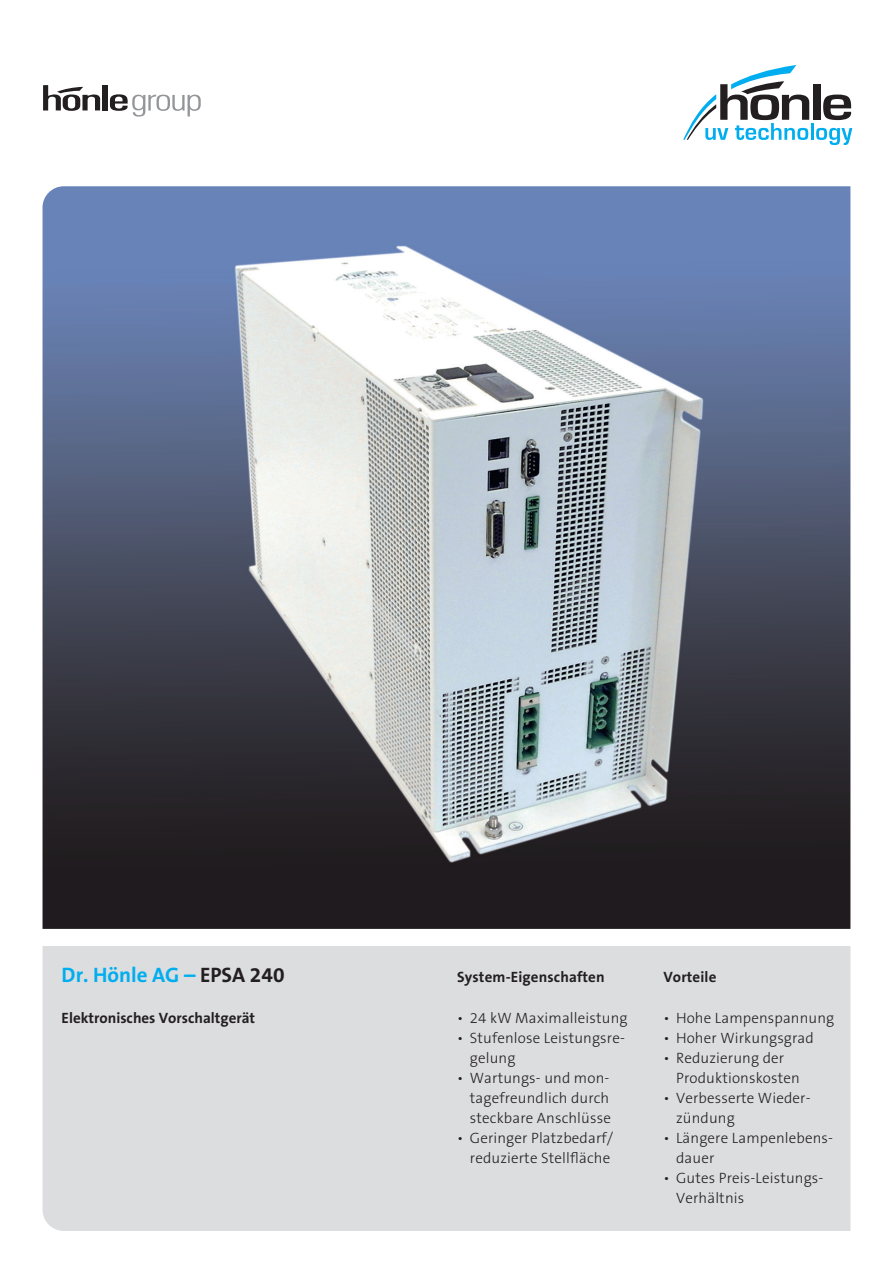
<style>
.page{position:relative;width:893px;height:1263px;background:#fff}
.page>*{position:absolute;margin:0;border:0;box-sizing:border-box;transform-origin:0 0}
.t1{font:700 21px "The Sans B7";color:#00aeef}
.t2{font:300 15px/20.1px "The Sans B3";letter-spacing:.01em;color:#231f20}
.t3{font:700 15px "The Sans B7";color:#231f20}
.s1{color:#231f20}
</style>
<div class="page">
<div style="left:43px;top:946px;width:807px;height:285px;background:#dcdddf"></div>
<img style="left:43px;top:186px;width:807px;height:743px">
<hr style="left:811px;top:123px;width:3px;height:17px;background:#00aeef">
<svg style="left:816px;top:128px;width:36px;height:17px"></svg>
<div style="left:813px;top:84px;width:7px;height:36px;background:#231f20"></div>
<svg style="left:823px;top:95px;width:28px;height:25px"></svg>
<svg style="left:683px;top:65px;width:126px;height:75px"></svg>
<div style="left:103px;top:85px;width:5px;height:25px;background:#231f20"></div>
<svg style="left:110px;top:94px;width:91px;height:23px"></svg>
<svg style="left:43px;top:85px;width:57px;height:26px"></svg>
<h1 class="t1" style="left:62px;top:964px;width:224px">Dr. Hönle AG – <span class="s1">EPSA 240</span></h1>
<p class="t3" style="left:663px;top:969px;width:55px">Vorteile</p>
<p class="t2" style="left:663px;top:1008px;width:172px">• Hohe Lampenspannung</p>
<p class="t2" style="left:663px;top:1028px;width:152px">• Hoher Wirkungsgrad</p>
<p class="t2" style="left:676px;top:1048px;width:125px;text-indent:-13px">• Reduzierung der<br>Produktionskosten</p>
<p class="t2" style="left:676px;top:1088px;width:135px;text-indent:-13px">• Verbesserte Wieder&shy;zündung</p>
<p class="t2" style="left:676px;top:1128px;width:158px;text-indent:-13px">• Längere Lampenlebens&shy;dauer</p>
<p class="t2" style="left:676px;top:1169px;width:149px;text-indent:-13px">• Gutes Preis-Leistungs-<br>Verhältnis</p>
<p class="t3" style="left:457px;top:969px;width:149px">System-Eigenschaften</p>
<p class="t2" style="left:457px;top:1008px;width:172px">• 24 kW Maximalleistung</p>
<p class="t2" style="left:470px;top:1028px;width:157px;text-indent:-13px">• Stufenlose Leistungsre&shy;gelung</p>
<p class="t2" style="left:470px;top:1068px;width:143px;text-align:justify;text-indent:-13px">• Wartungs- und mon&shy;tagefreundlich durch steckbare Anschlüsse</p>
<p class="t2" style="left:457px;top:1128px;width:158px;text-align:right">• Geringer Platzbedarf/ reduzierte Stellfläche</p>
<p class="t3" style="left:62px;top:1009px;width:195px">Elektronisches Vorschaltgerät</p>
</div>
